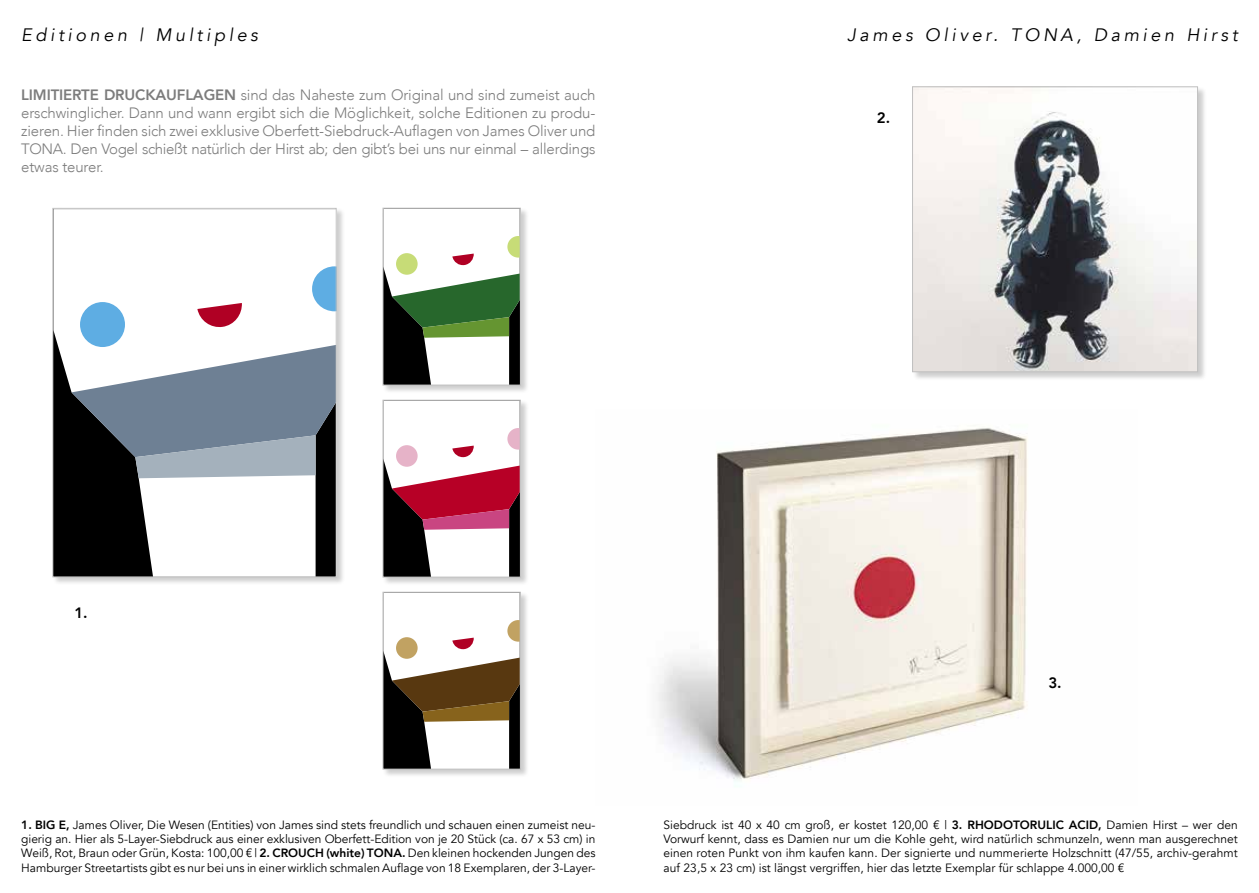
<style>
.page{position:relative;width:1259px;height:893px;background:#fff}
.page>*{position:absolute;margin:0;border:0;box-sizing:border-box;transform-origin:0 0}
.t1{font:italic 18px "Avenir";letter-spacing:.2em;color:#000}
.t2{font:300 15px/18px "Avenir";letter-spacing:-.025em;color:#7c7c7c;text-align:justify}
.t3{font:800 15px "Avenir";color:#000}
.t4{font:12px/14.4px "Avenir";color:#000;text-align:justify}
.s1{font-weight:800}
</style>
<div class="page">
<div style="left:52px;top:208px;width:293px;height:378px;background:#000;opacity:.2"></div>
<svg style="left:55px;top:210px;width:279px;height:365px"></svg>
<svg style="left:72px;top:266px;width:262px;height:212px"></svg>
<div style="left:53px;top:208px;width:283px;height:369px;border:1px solid #c0c0c0"></div>
<div style="left:912px;top:86px;width:294px;height:295px;background:#000;opacity:.2"></div>
<img style="left:914px;top:89px;width:281px;height:281px">
<div style="left:912px;top:87px;width:285px;height:285px;border:1px solid #c0c0c0"></div>
<div style="left:382px;top:207px;width:147px;height:187px;background:#000;opacity:.2"></div>
<svg style="left:385px;top:210px;width:133px;height:173px"></svg>
<div style="left:383px;top:208px;width:137px;height:177px;border:1px solid #c0c0c0"></div>
<div style="left:382px;top:399px;width:147px;height:187px;background:#000;opacity:.2"></div>
<svg style="left:385px;top:402px;width:133px;height:173px"></svg>
<div style="left:383px;top:400px;width:137px;height:177px;border:1px solid #c0c0c0"></div>
<div style="left:382px;top:592px;width:147px;height:186px;background:#000;opacity:.2"></div>
<svg style="left:385px;top:594px;width:133px;height:173px"></svg>
<div style="left:383px;top:592px;width:137px;height:177px;border:1px solid #c0c0c0"></div>
<img style="left:657px;top:428px;width:370px;height:354px">
<h1 class="t1" style="left:21px;top:24px;width:238px">Editionen | Multiples</h1>
<h1 class="t1" style="left:847px;top:24px;width:392px">James Oliver. TONA, Damien Hirst</h1>
<p class="t2" style="left:21px;top:86px;width:576px"><span class="s1">LIMITIERTE DRUCKAUFLAGEN</span> sind das Naheste zum Original und sind zumeist auch erschwinglicher. Dann und wann ergibt sich die Möglichkeit, solche Editionen zu produ&shy;zieren. Hier finden sich zwei exklusive Oberfett-Siebdruck-Auflagen von James Oliver und TONA. Den Vogel schießt natürlich der Hirst ab; den gibt’s bei uns nur einmal – allerdings etwas teurer.</p>
<p class="t3" style="left:74px;top:601px;width:15px">1.</p>
<p class="t3" style="left:877px;top:107px;width:15px">2.</p>
<p class="t3" style="left:1048px;top:671px;width:15px">3.</p>
<p class="t4" style="left:21px;top:817px;width:576px"><span class="s1">1. BIG E,</span> James Oliver, Die Wesen (Entities) von James sind stets freundlich und schauen einen zumeist neu&shy;gierig an. Hier als 5-Layer-Siebdruck aus einer exklusiven Oberfett-Edition von je 20 Stück (ca. 67 x 53 cm) in Weiß, Rot, Braun oder Grün, Kosta: 100,00 € | <span class="s1">2. CROUCH (white) TONA.</span> Den kleinen hockenden Jungen des Hamburger Streetartists gibt es nur bei uns in einer wirklich schmalen Auflage von 18 Exemplaren, der 3-Layer-</p>
<p class="t4" style="left:663px;top:817px;width:576px">Siebdruck ist 40 x 40 cm groß, er kostet 120,00 € | <span class="s1">3. RHODOTORULIC ACID,</span> Damien Hirst – wer den Vorwurf kennt, dass es Damien nur um die Kohle geht, wird natürlich schmunzeln, wenn man ausgerechnet einen roten Punkt von ihm kaufen kann. Der signierte und nummerierte Holzschnitt (47/55, archiv-gerahmt auf 23,5 x 23 cm) ist längst vergriffen, hier das letzte Exemplar für schlappe 4.000,00 €</p>
</div>
